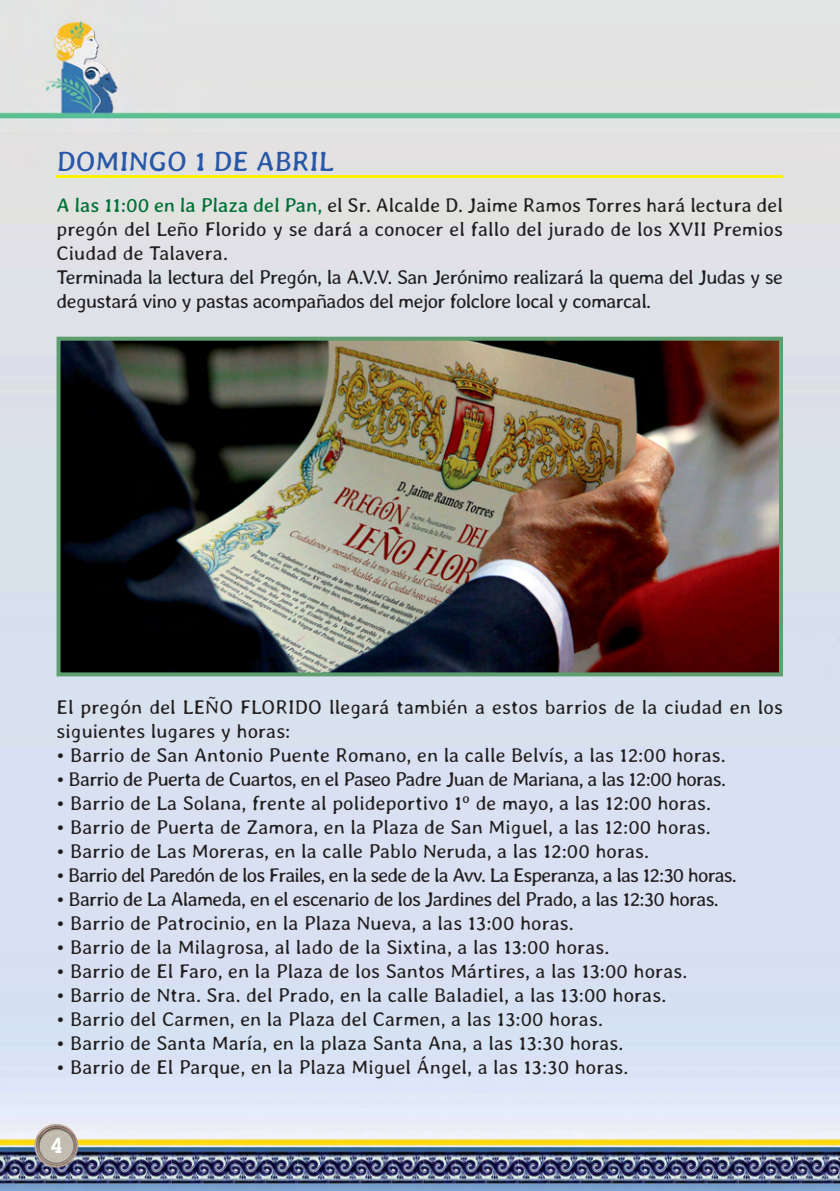
<style>
.page{position:relative;width:840px;height:1191px;background:#fff}
.page>*{position:absolute;margin:0;border:0;box-sizing:border-box;transform-origin:0 0}
.t1{font:28px "Averia Gruesa Libre";color:#2958a8}
.t2{font:700 24px "Courier New";color:#fff}
.t3{font:300 20px/24px "Averia Libre";color:#231f20}
.t4{font:300 20px/24px "Averia Libre";letter-spacing:-.035em;color:#231f20}
.t5{font:300 20px "Averia Libre";letter-spacing:-.04em;color:#231f20}
.t6{font:300 20px "Averia Libre";letter-spacing:-.05em;color:#231f20}
.s1{font-family:"Averia Gruesa Libre";font-weight:400;color:#007236}
</style>
<div class="page">
<img style="left:0;top:0;width:839px;height:1191px">
<img style="left:55px;top:1123px;width:23px;height:40px">
<img style="left:61px;top:342px;width:716px;height:329px">
<div style="left:56px;top:337px;width:726px;height:339px;border:4px solid #5e9e6f"></div>
<hr style="left:57px;top:175px;width:725px;height:3px;background:#fff200">
<h1 class="t1" style="left:57px;top:151px;width:278px">DOMINGO 1 DE ABRIL</h1>
<p class="t4" style="left:56px;top:195px;width:727px"><span class="s1">A las 11:00 en la Plaza del Pan,</span> el Sr. Alcalde D. Jaime Ramos Torres hará lectura del pregón del Leño Florido y se dará a conocer el fallo del jurado de los XVII Premios Ciudad de Talavera.<br>Terminada la lectura del Pregón, la A.V.V. San Jerónimo realizará la quema del Judas y se degustará vino y pastas acompañados del mejor folclore local y comarcal.</p>
<p class="t3" style="left:56px;top:697px;width:727px">El pregón del LEÑO FLORIDO llegará también a estos barrios de la ciudad en los siguientes lugares y horas:</p>
<p class="t3" style="left:56px;top:745px;width:670px">• Barrio de San Antonio Puente Romano, en la calle Belvís, a las 12:00 horas.</p>
<p class="t5" style="left:56px;top:772px;width:670px">• Barrio de Puerta de Cuartos, en el Paseo Padre Juan de Mariana, a las 12:00 horas.</p>
<p class="t3" style="left:56px;top:793px;width:655px">• Barrio de La Solana, frente al polideportivo 1º de mayo, a las 12:00 horas.</p>
<p class="t3" style="left:56px;top:817px;width:655px">• Barrio de Puerta de Zamora, en la Plaza de San Miguel, a las 12:00 horas.</p>
<p class="t3" style="left:56px;top:841px;width:593px">• Barrio de Las Moreras, en la calle Pablo Neruda, a las 12:00 horas.</p>
<p class="t6" style="left:56px;top:868px;width:681px">• Barrio del Paredón de los Frailes, en la sede de la Avv. La Esperanza, a las 12:30 horas.</p>
<p class="t5" style="left:56px;top:892px;width:663px">• Barrio de La Alameda, en el escenario de los Jardines del Prado, a las 12:30 horas.</p>
<p class="t3" style="left:56px;top:913px;width:518px">• Barrio de Patrocinio, en la Plaza Nueva, a las 13:00 horas.</p>
<p class="t3" style="left:56px;top:937px;width:554px">• Barrio de la Milagrosa, al lado de la Sixtina, a las 13:00 horas.</p>
<p class="t3" style="left:56px;top:961px;width:632px">• Barrio de El Faro, en la Plaza de los Santos Mártires, a las 13:00 horas.</p>
<p class="t3" style="left:56px;top:985px;width:611px">• Barrio de Ntra. Sra. del Prado, en la calle Baladiel, a las 13:00 horas.</p>
<p class="t3" style="left:56px;top:1009px;width:547px">• Barrio del Carmen, en la Plaza del Carmen, a las 13:00 horas.</p>
<p class="t3" style="left:56px;top:1033px;width:568px">• Barrio de Santa María, en la plaza Santa Ana, a las 13:30 horas.</p>
<p class="t3" style="left:56px;top:1057px;width:573px">• Barrio de El Parque, en la Plaza Miguel Ángel, a las 13:30 horas.</p>
<p class="t2" style="left:49px;top:1130px;width:16px">4</p>
</div>
